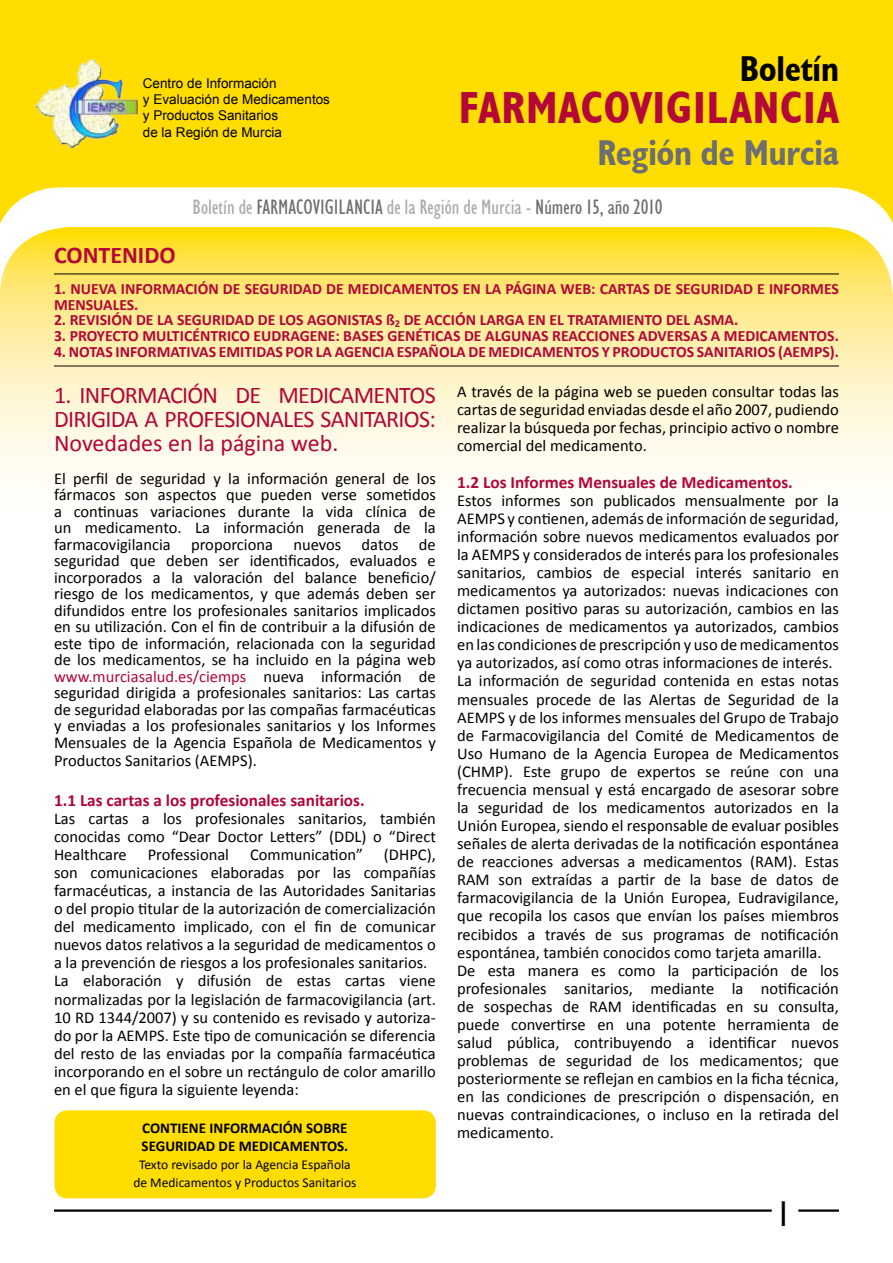
<style>
.page{position:relative;width:893px;height:1263px;background:#fff}
.page>*{position:absolute;margin:0;border:0;box-sizing:border-box;transform-origin:0 0}
.t1{font:700 condensed 45px "Humanist 521 BT";letter-spacing:.02em;color:#b30838}
.t2{font:700 condensed 36px "Humanist 521 BT";letter-spacing:-.005em;color:#6d6e71}
.t3{font:700 condensed 36px "Humanist 521 BT";letter-spacing:-.005em;color:#000}
.t4{font:condensed 36px "Humanist 521 BT";color:#000}
.Pa3{font:24px/24px "Calibri";letter-spacing:-.03em;color:#b20637;text-align:justify}
.t5{font:700 24px "Calibri";color:#b30838}
.t6{font:condensed 21px "Humanist 521 BT";color:#6d6e71}
.Pa3-2{font:700 17.25px "Calibri";color:#b20637}
.Pa4{font:700 17.25px "Calibri";color:#b20637}
.Pa4-2{font:16.5px/18.1px "Calibri";color:#000;text-align:justify}
.Pa2{font:16.5px/16.5px "Calibri";color:#000;text-align:justify}
.Pa2-2{font:700 15.75px/15.8px "Calibri";color:#b20637}
.Pa5{font:700 15px "Calibri";color:#000}
.t7{font:13.5px "Arial";color:#000}
.Pa5-2{font:13.5px "Calibri";color:#000}
.s1{color:#a7a9ac}
.s2{color:#b20637}
</style>
<div class="page">
<svg style="left:0;top:0;width:893px;height:223px;fill:#fd0"></svg>
<img style="left:35px;top:60px;width:102px;height:94px">
<svg style="left:0;top:227px;width:893px;height:252px;background:#feeea4"></svg>
<hr style="left:54px;top:1209px;width:718px;height:3px;background:#000">
<hr style="left:798px;top:1209px;width:41px;height:3px;background:#000">
<div style="left:55px;top:1110px;width:381px;height:88px;background:#fd0;border-radius:13px"></div>
<hr style="left:54px;top:274px;width:785px;height:1px;background:#000">
<hr style="left:54px;top:366px;width:785px;height:1px;background:#000">
<p class="t7" style="left:143px;top:74px;width:135px">Centro de Información</p>
<p class="t7" style="left:143px;top:91px;width:189px">y Evaluación de Medicamentos</p>
<p class="t7" style="left:143px;top:107px;width:137px">y Productos Sanitarios</p>
<p class="t7" style="left:143px;top:123px;width:141px">de la Región de Murcia</p>
<p class="t3" style="left:740px;top:47px;width:101px">Boletín</p>
<p class="t1" style="left:459px;top:80px;width:381px">FARMACOVIGILANCIA</p>
<p class="t2" style="left:597px;top:131px;width:243px">Región de Murcia</p>
<p class="t6" style="left:192px;top:195px;width:472px"><span class="s1">Boletín de</span> FARMACOVIGILANCIA <span class="s1">de la Región de Murcia -</span> Número 15, año 2010</p>
<p class="t5" style="left:54px;top:240px;width:123px">CONTENIDO</p>
<p class="Pa2-2" style="left:54px;top:280px;width:786px">1. NUEVA INFORMACIÓN DE SEGURIDAD DE MEDICAMENTOS EN LA PÁGINA WEB: CARTAS DE SEGURIDAD E INFORMES<br>MENSUALES.</p>
<p class="Pa2-2" style="left:54px;top:312px;width:686px">2. REVISIÓN DE LA SEGURIDAD DE LOS AGONISTAS ß<sub>2</sub> DE ACCIÓN LARGA EN EL TRATAMIENTO DEL ASMA.</p>
<p class="Pa2-2" style="left:54px;top:327px;width:786px">3. PROYECTO MULTICÉNTRICO EUDRAGENE: BASES GENÉTICAS DE ALGUNAS REACCIONES ADVERSAS A MEDICAMENTOS.</p>
<p class="Pa2-2" style="left:54px;top:343px;width:786px">4. NOTAS INFORMATIVAS EMITIDAS POR LA AGENCIA ESPAÑOLA DE MEDICAMENTOS Y PRODUCTOS SANITARIOS (AEMPS).</p>
<p class="Pa3" style="left:54px;top:382px;width:383px">1. INFORMACIÓN DE MEDICAMENTOS DIRIGIDA A PROFESIONALES SANITARIOS:<br>Novedades en la página web.</p>
<p class="Pa2" style="left:54px;top:469px;width:383px">El perfil de seguridad y la información general de los fármacos son aspectos que pueden verse sometidos a continuas variaciones durante la vida clínica de un medicamento. La información generada de la farmacovigilancia proporciona nuevos datos de seguridad que deben ser identificados, evaluados e incorporados a la valoración del balance beneficio/ riesgo de los medicamentos, y que además deben ser difundidos entre los profesionales sanitarios implicados en su utilización. Con el fin de contribuir a la difusión de este tipo de información, relacionada con la seguridad de los medicamentos, se ha incluido en la página web <span class="s2">www.murciasalud.es/ciemps</span> nueva información de seguridad dirigida a profesionales sanitarios: Las cartas de seguridad elaboradas por las compañas farmacéuticas y enviadas a los profesionales sanitarios y los Informes Mensuales de la Agencia Española de Medicamentos y</p>
<p class="Pa2" style="left:54px;top:751px;width:204px">Productos Sanitarios (AEMPS).</p>
<p class="Pa3-2" style="left:54px;top:789px;width:312px">1.1 Las cartas a los profesionales sanitarios.</p>
<p class="Pa4-2" style="left:54px;top:808px;width:383px">Las cartas a los profesionales sanitarios, también conocidas como “Dear Doctor Letters” (DDL) o “Direct Healthcare</p>
<p class="Pa4-2" style="left:54px;top:844px;width:383px;text-indent:330px">(DHPC), son comunicaciones elaboradas por las compañías farmacéuticas, a instancia de las Autoridades Sanitarias o del propio titular de la autorización de comercialización del medicamento implicado, con el fin de comunicar nuevos datos relativos a la seguridad de medicamentos o a la prevención de riesgos a los profesionales sanitarios.</p>
<p class="Pa4-2" style="left:54px;top:971px;width:383px">La elaboración y difusión de estas cartas viene normalizadas por la legislación de farmacovigilancia (art.<br>10 RD 1344/2007) y su contenido es revisado y autoriza&shy;do por la AEMPS. Este tipo de comunicación se diferencia del resto de las enviadas por la compañía farmacéutica incorporando en el sobre un rectángulo de color amarillo en el que figura la siguiente leyenda:</p>
<p class="Pa5" style="left:142px;top:1118px;width:207px">CONTIENE INFORMACIÓN SOBRE</p>
<p class="Pa5" style="left:142px;top:1136px;width:208px">SEGURIDAD DE MEDICAMENTOS.</p>
<p class="Pa5-2" style="left:139px;top:1156px;width:213px">Texto revisado por la Agencia Española</p>
<p class="Pa5-2" style="left:133px;top:1174px;width:225px">de Medicamentos y Productos Sanitarios</p>
<p class="Pa4-2" style="left:148px;top:844px;width:83px">Professional</p>
<p class="Pa4-2" style="left:250px;top:844px;width:115px">Communication”</p>
<p class="Pa4-2" style="left:457px;top:382px;width:383px">A través de la página web se pueden consultar todas las cartas de seguridad enviadas desde el año 2007, pudiendo realizar la búsqueda por fechas, principio activo o nombre comercial del medicamento.</p>
<p class="Pa4" style="left:457px;top:471px;width:337px">1.2 Los Informes Mensuales de Medicamentos.</p>
<p class="Pa4-2" style="left:457px;top:490px;width:383px">Estos informes son publicados mensualmente por la AEMPS y contienen, además de información de seguridad, información sobre nuevos medicamentos evaluados por la AEMPS y considerados de interés para los profesionales sanitarios, cambios de especial interés sanitario en medicamentos ya autorizados: nuevas indicaciones con dictamen positivo paras su autorización, cambios en las indicaciones de medicamentos ya autorizados, cambios en las condiciones de prescripción y uso de medicamentos ya autorizados, así como otras informaciones de interés.</p>
<p class="Pa4-2" style="left:457px;top:671px;width:383px">La información de seguridad contenida en estas notas mensuales procede de las Alertas de Seguridad de la AEMPS y de los informes mensuales del Grupo de Trabajo de Farmacovigilancia del Comité de Medicamentos de Uso Humano de la Agencia Europea de Medicamentos (CHMP). Este grupo de expertos se reúne con una frecuencia mensual y está encargado de asesorar sobre la seguridad de los medicamentos autorizados en la Unión Europea, siendo el responsable de evaluar posibles señales de alerta derivadas de la notificación espontánea de reacciones adversas a medicamentos (RAM). Estas RAM son extraídas a partir de la base de datos de farmacovigilancia de la Unión Europea, Eudravigilance, que recopila los casos que envían los países miembros recibidos a través de sus programas de notificación espontánea, también conocidos como tarjeta amarilla.</p>
<p class="Pa4-2" style="left:457px;top:960px;width:383px">De esta manera es como la participación de los profesionales sanitarios, mediante la notificación de sospechas de RAM identificadas en su consulta, puede convertirse en una potente herramienta de salud pública, contribuyendo a identificar nuevos problemas de seguridad de los medicamentos; que posteriormente se reflejan en cambios en la ficha técnica, en las condiciones de prescripción o dispensación, en nuevas contraindicaciones, o incluso en la retirada del medicamento.</p>
<p class="t4" style="left:778px;top:1193px;width:12px">1</p>
</div>
